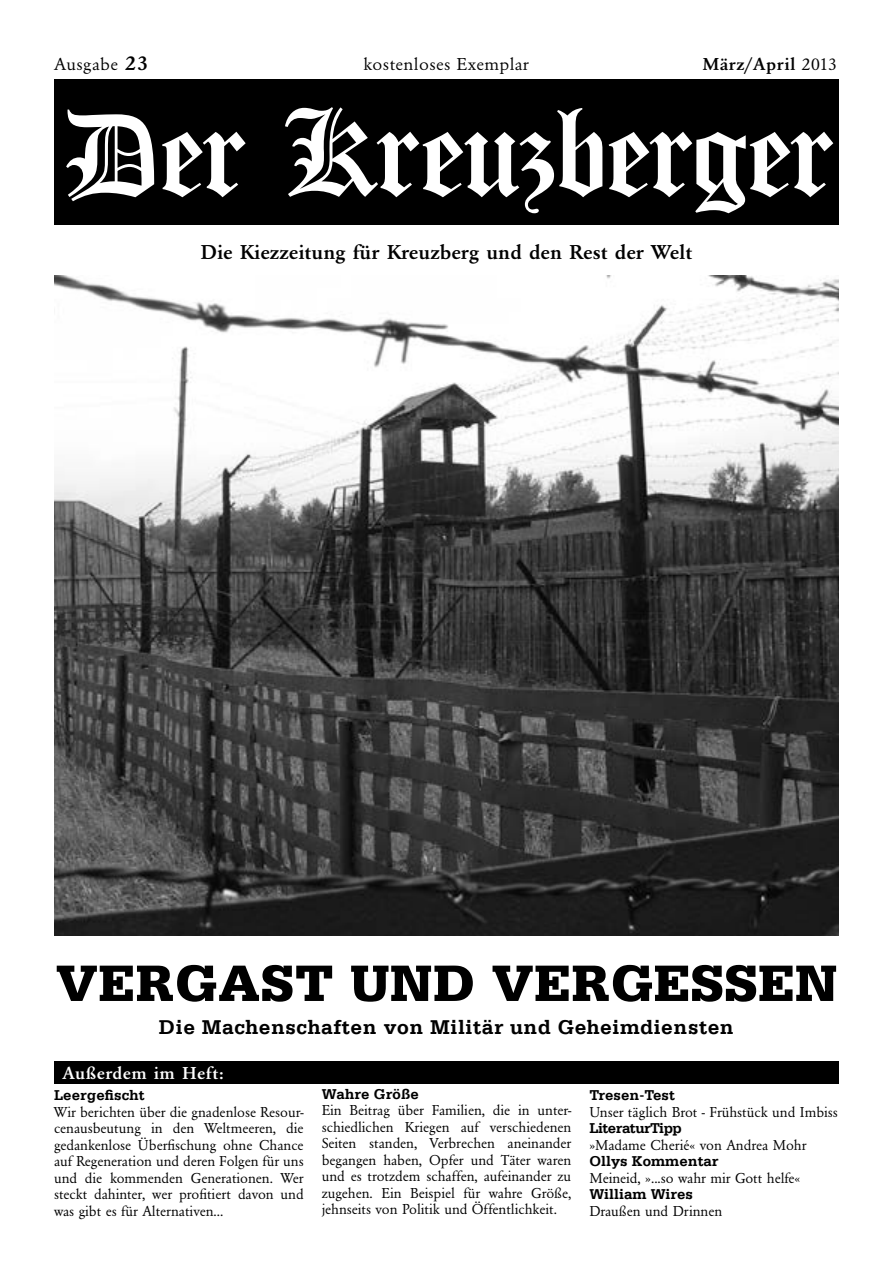
<style>
.page{position:relative;width:893px;height:1263px;background:#fff}
.page>*{position:absolute;margin:0;border:0;box-sizing:border-box;transform-origin:0 0}
.t1{font:108px "Old English Five Opti";letter-spacing:-.035em;color:#fff}
.t2{font:900 54px "Serifa LT";letter-spacing:.015em;color:#000}
.t3{font:700 21px "Serifa LT";letter-spacing:.025em;color:#000}
.t4{font:600 expanded 21px "URW Garamond T";color:#000}
.t5{font:expanded 18px "URW Garamond T";letter-spacing:.025em;color:#000}
.t6{font:600 expanded 18px "URW Garamond T";letter-spacing:.025em;color:#fff}
.t7{font:600 expanded 18px "URW Garamond T";letter-spacing:.025em;color:#000}
.t8{font:15px/16.5px "URW Garamond T";color:#000;text-align:justify}
.t9{font:700 15px "Serifa LT";color:#000}
.t10{font:700 15px "Serifa LT";letter-spacing:-.03em;color:#000}
.s1{font-weight:600;font-size:21px}
.s2{font-weight:400}
</style>
<div class="page">
<div style="left:54px;top:80px;width:785px;height:145px;background:#000"></div>
<div style="left:54px;top:1062px;width:785px;height:22px;background:#000"></div>
<div style="left:54px;top:1061px;width:785px;height:21px;background:#000"></div>
<img style="left:54px;top:275px;width:785px;height:660px">
<p class="t5" style="left:54px;top:55px;width:96px">Ausgabe <span class="s1">23</span></p>
<p class="t5" style="left:364px;top:55px;width:167px">kostenloses Exemplar</p>
<p class="t7" style="left:702px;top:54px;width:136px">März/April <span class="s2">2013</span></p>
<h1 class="t1" style="left:62px;top:71px;width:771px">Der Kreuzberger</h1>
<h3 class="t4" style="left:201px;top:240px;width:493px">Die Kiezzeitung für Kreuzberg und den Rest der Welt</h3>
<h2 class="t2" style="left:56px;top:951px;width:783px">VERGAST UND VERGESSEN</h2>
<h3 class="t3" style="left:159px;top:1015px;width:576px">Die Machenschaften von Militär und Geheimdiensten</h3>
<p class="t6" style="left:63px;top:1063px;width:163px">Außerdem im Heft:</p>
<p class="t9" style="left:54px;top:1086px;width:92px">Leergefischt</p>
<p class="t8" style="left:54px;top:1103px;width:251px">Wir berichten über die gnadenlose Resour&shy;cenausbeutung in den Weltmeeren, die gedankenlose Überfischung ohne Chance auf Regeneration und deren Folgen für uns und die kommenden Generationen. Wer steckt dahinter, wer profitiert davon und was gibt es für Alternativen...</p>
<p class="t9" style="left:322px;top:1085px;width:99px">Wahre Größe</p>
<p class="t8" style="left:322px;top:1102px;width:251px">Ein Beitrag über Familien, die in unter&shy;schiedlichen Kriegen auf verschiedenen Seiten standen, Verbrechen aneinander begangen haben, Opfer und Täter waren und es trotzdem schaffen, aufeinander zu zugehen. Ein Beispiel für wahre Größe, jehnseits von Politik und Öffentlichkeit.</p>
<p class="t9" style="left:589px;top:1086px;width:87px">Tresen-Test</p>
<p class="t8" style="left:589px;top:1103px;width:250px">Unser täglich Brot - Frühstück und Imbiss</p>
<p class="t10" style="left:589px;top:1119px;width:94px">LiteraturTipp</p>
<p class="t8" style="left:589px;top:1136px;width:219px">»Madame Cherié« von Andrea Mohr</p>
<p class="t9" style="left:589px;top:1152px;width:131px">Ollys Kommentar</p>
<p class="t8" style="left:589px;top:1169px;width:213px">Meineid, »...so wahr mir Gott helfe«</p>
<p class="t9" style="left:589px;top:1185px;width:105px">William Wires</p>
<p class="t8" style="left:589px;top:1202px;width:134px">Draußen und Drinnen</p>
</div>
